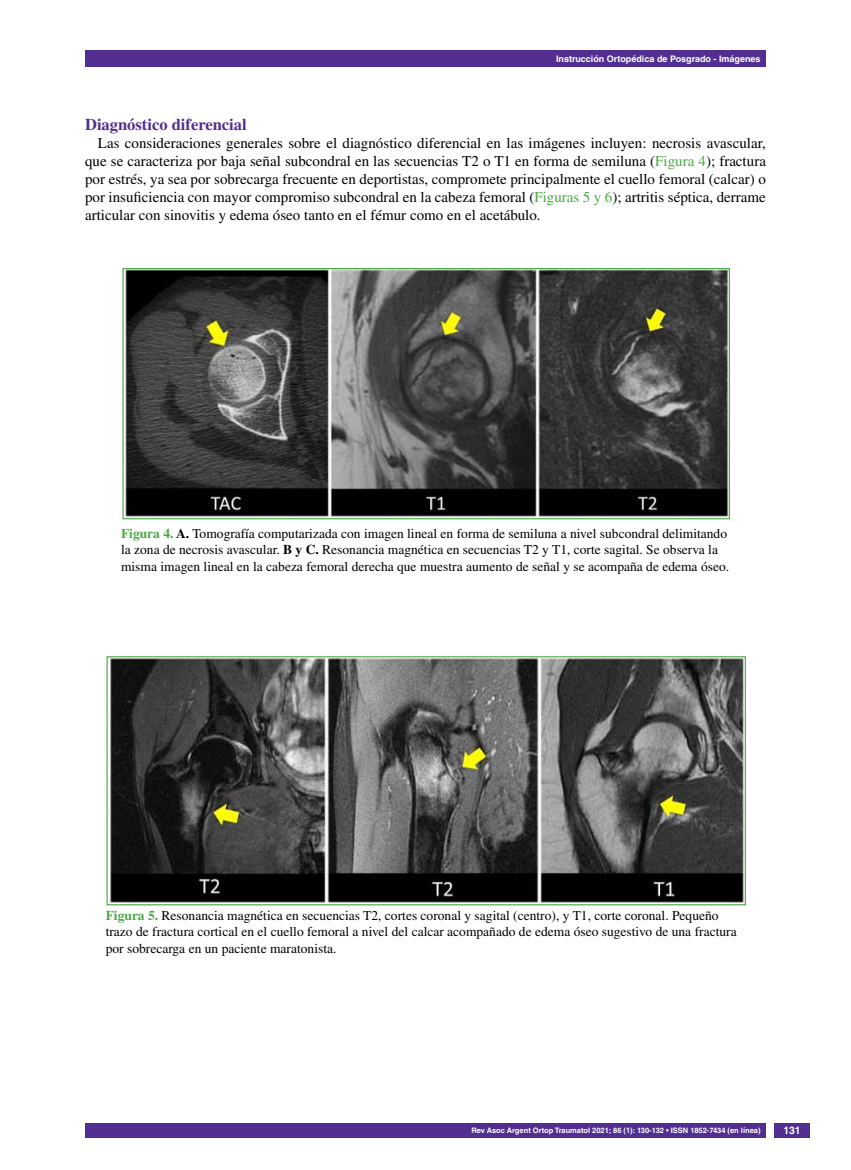
<style>
.page{position:relative;width:851px;height:1170px;background:#fff}
.page>*{position:absolute;margin:0;border:0;box-sizing:border-box;transform-origin:0 0}
.t1{font:700 16.5px "Times LT Std";color:#522e91}
.t2{font:15px/18px "Times LT Std";color:#000;text-align:justify}
.t3{font:13.5px/16.2px "Times LT Std";color:#000}
.t4{font:700 10.5px "Helvetica LT Std";color:#fff}
.t5{font:700 9px "Helvetica LT Std";color:#fff}
.t6{font:700 7.5px "Helvetica LT Std";color:#fff}
.s1{color:#49a942}
.s2{font-weight:700;color:#49a942}
.s3{font-weight:700}
</style>
<div class="page">
<div style="left:85px;top:50px;width:680px;height:17px;background:#522e91"></div>
<div style="left:85px;top:1123px;width:680px;height:14px;background:#522e91"></div>
<div style="left:774px;top:1123px;width:35px;height:14px;background:#522e91"></div>
<img style="left:110px;top:658px;width:633px;height:245px">
<div style="left:106px;top:656px;width:639px;height:249px;border:1px solid #49a942"></div>
<img style="left:124px;top:270px;width:603px;height:247px">
<div style="left:122px;top:268px;width:607px;height:251px;border:1px solid #49a942"></div>
<p class="t5" style="left:556px;top:53px;width:206px">Instrucción Ortopédica de Posgrado - Imágenes</p>
<p class="t1" style="left:85px;top:115px;width:163px">Diagnóstico diferencial</p>
<p class="t2" style="left:85px;top:134px;width:682px;text-indent:13px">Las consideraciones generales sobre el diagnóstico diferencial en las imágenes incluyen: necrosis avascular, que se caracteriza por baja señal subcondral en las secuencias T2 o T1 en forma de semiluna (<span class="s1">Figura 4</span>); fractura por estrés, ya sea por sobrecarga frecuente en deportistas, compromete principalmente el cuello femoral (calcar) o por insuficiencia con mayor compromiso subcondral en la cabeza femoral (<span class="s1">Figuras 5 y 6</span>); artritis séptica, derrame articular con sinovitis y edema óseo tanto en el fémur como en el acetábulo.</p>
<p class="t3" style="left:121px;top:525px;width:609px"><span class="s2">Figura 4.</span> <span class="s3">A.</span> Tomografía computarizada con imagen lineal en forma de semiluna a nivel subcondral delimitando la zona de necrosis avascular. <span class="s3">B y C.</span> Resonancia magnética en secuencias T2 y T1, corte sagital. Se observa la misma imagen lineal en la cabeza femoral derecha que muestra aumento de señal y se acompaña de edema óseo.</p>
<p class="t3" style="left:106px;top:907px;width:632px"><span class="s2">Figura 5.</span> Resonancia magnética en secuencias T2, cortes coronal y sagital (centro), y T1, corte coronal. Pequeño trazo de fractura cortical en el cuello femoral a nivel del calcar acompañado de edema óseo sugestivo de una fractura por sobrecarga en un paciente maratonista.</p>
<p class="t6" style="left:471px;top:1125px;width:290px">Rev Asoc Argent Ortop Traumatol 2021; 86 (1): 130-132 • ISSN 1852-7434 (en línea)</p>
<p class="t4" style="left:783px;top:1124px;width:19px">131</p>
</div>
